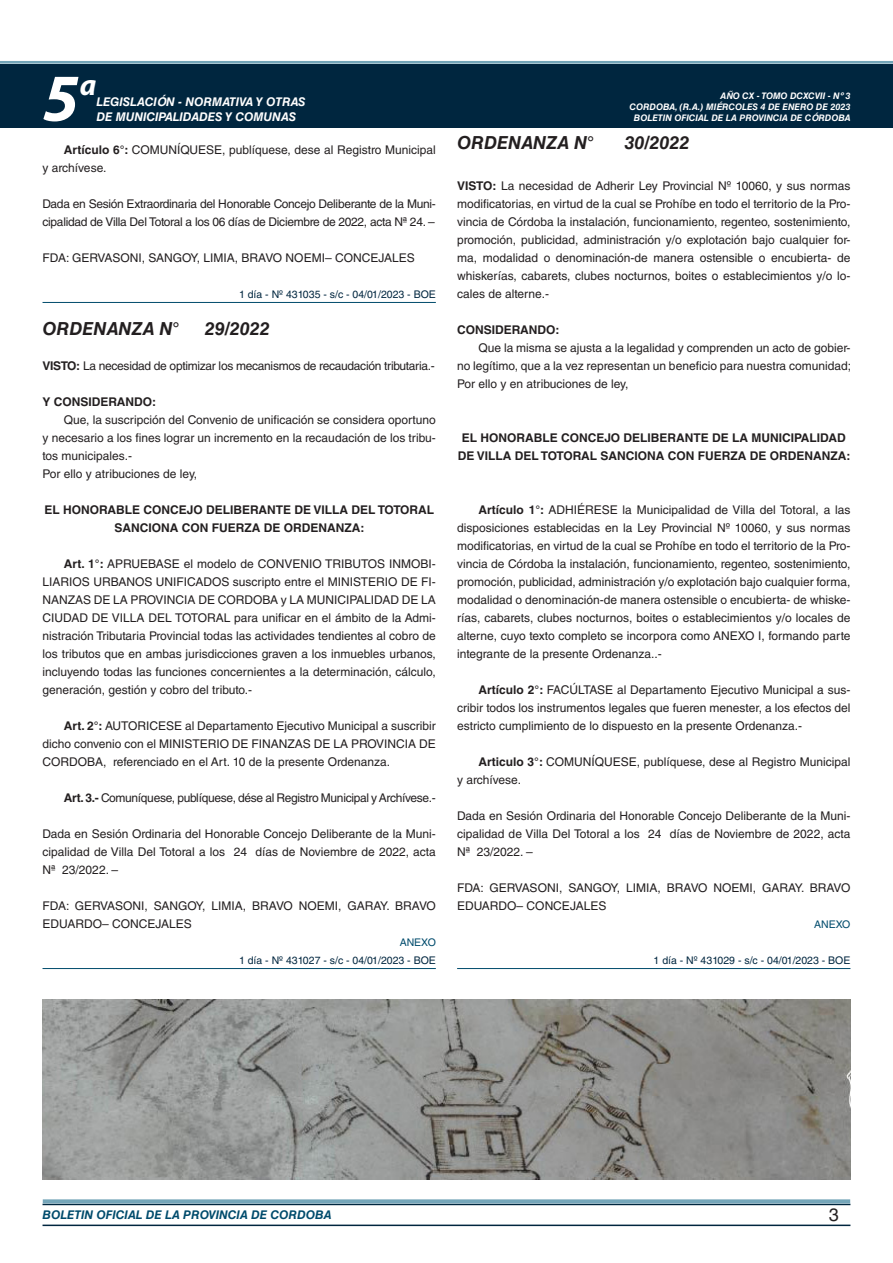
<style>
.page{position:relative;width:893px;height:1263px;background:#fff}
.page>*{position:absolute;margin:0;border:0;box-sizing:border-box;transform-origin:0 0}
.t1{font:italic 700 67.5px "Myriad Pro";color:#fff}
.t2{font:italic 700 30px "Myriad Pro";color:#fff}
.NOMBRE_DE_MINISTERIO{font:italic 700 18px "Helvetica LT Std";color:#231f20}
.t3{font:18px "Helvetica LT Std";color:#231f20}
.TEXTO_BASE{font:12px/18px "Helvetica LT Std";color:#231f20;text-align:justify}
.TEXTO_BASE-2{font:12px/18px "Helvetica LT Std";letter-spacing:-.025em;color:#231f20}
.RESUELVE{font:700 12px/18px "Helvetica LT Std";color:#231f20;text-align:center}
.t4{font:italic 700 12px "Helvetica LT Std";color:#fff}
.t5{font:italic 700 12px "Helvetica LT Std";color:#004b6c}
.TEXTO_BASE-3{font:700 12px "Helvetica LT Std";color:#231f20}
.FECHA_DE_VENCIMIENTO{font:10.5px "Helvetica LT Std";color:#00263f}
.ANEXO{font:10.5px "Helvetica LT Std";color:#004b6c}
.t6{font:italic 700 9px/10.8px "Helvetica LT Std";color:#fff;text-align:right}
.s1{font-weight:700}
</style>
<div class="page">
<div style="left:0;top:61px;width:893px;height:6px;background:#fff;opacity:.75"></div>
<div style="left:0;top:64px;width:893px;height:64px;background:#00263f"></div>
<hr style="left:43px;top:1224px;width:807px;height:2px;background:#00263f">
<div style="left:42px;top:1198px;width:809px;height:8px;background:#fff;opacity:.75"></div>
<hr style="left:43px;top:302px;width:393px;height:1px;background:#004b6c">
<hr style="left:43px;top:968px;width:393px;height:1px;background:#004b6c">
<hr style="left:457px;top:968px;width:393px;height:1px;background:#004b6c">
<img style="left:42px;top:1000px;width:809px;height:180px">
<h1 class="t1" style="left:43px;top:54px;width:38px">5</h1>
<h2 class="t2" style="left:80px;top:66px;width:18px">a</h2>
<p class="t4" style="left:96px;top:95px;width:211px">LEGISLACIÓN - NORMATIVA Y OTRAS</p>
<p class="t4" style="left:96px;top:109px;width:201px">DE MUNICIPALIDADES Y COMUNAS</p>
<p class="TEXTO_BASE" style="left:43px;top:141px;width:395px;text-indent:21px"><span class="s1">Artículo 6°:</span> COMUNÍQUESE, publíquese, dese al Registro Municipal y archívese.</p>
<p class="TEXTO_BASE-2" style="left:43px;top:195px;width:395px">Dada en Sesión Extraordinaria del Honorable Concejo Deliberante de la Muni&shy;cipalidad de Villa Del Totoral a los 06 días de Diciembre de 2022, acta Nª 24. –</p>
<p class="TEXTO_BASE" style="left:43px;top:249px;width:374px">FDA: GERVASONI, SANGOY, LIMIA, BRAVO NOEMI– CONCEJALES</p>
<p class="FECHA_DE_VENCIMIENTO" style="left:239px;top:288px;width:198px">1 día - Nº 431035 - s/c - 04/01/2023 - BOE</p>
<p class="NOMBRE_DE_MINISTERIO" style="left:43px;top:318px;width:139px">ORDENANZA N°</p>
<p class="NOMBRE_DE_MINISTERIO" style="left:205px;top:318px;width:67px">29/2022</p>
<p class="TEXTO_BASE-2" style="left:43px;top:357px;width:394px"><span class="s1">VISTO:</span> La necesidad de optimizar los mecanismos de recaudación tributaria.-</p>
<p class="TEXTO_BASE-3" style="left:43px;top:394px;width:115px">Y CONSIDERANDO:</p>
<p class="TEXTO_BASE" style="left:43px;top:411px;width:395px;text-indent:21px">Que, la suscripción del Convenio de unificación se considera oportuno y necesario a los fines lograr un incremento en la recaudación de los tribu&shy;tos municipales.-</p>
<p class="TEXTO_BASE" style="left:43px;top:465px;width:156px">Por ello y atribuciones de ley,</p>
<p class="RESUELVE" style="left:44px;top:500px;width:391px">EL HONORABLE CONCEJO DELIBERANTE DE VILLA DEL TOTORAL<br>SANCIONA CON FUERZA DE ORDENANZA:</p>
<p class="TEXTO_BASE" style="left:43px;top:555px;width:395px;text-indent:21px"><span class="s1">Art. 1°:</span> APRUEBASE el modelo de CONVENIO TRIBUTOS INMOBI-LIARIOS URBANOS UNIFICADOS suscripto entre el MINISTERIO DE FI-NANZAS DE LA PROVINCIA DE CORDOBA y LA MUNICIPALIDAD DE LA CIUDAD DE VILLA DEL TOTORAL para unificar en el ámbito de la Admi&shy;nistración Tributaria Provincial todas las actividades tendientes al cobro de los tributos que en ambas jurisdicciones graven a los inmuebles urbanos, incluyendo todas las funciones concernientes a la determinación, cálculo, generación, gestión y cobro del tributo.-</p>
<p class="TEXTO_BASE" style="left:43px;top:717px;width:395px;text-indent:21px"><span class="s1">Art. 2°:</span> AUTORICESE al Departamento Ejecutivo Municipal a suscribir dicho convenio con el MINISTERIO DE FINANZAS DE LA PROVINCIA DE CORDOBA, referenciado en el Art. 10 de la presente Ordenanza.</p>
<p class="TEXTO_BASE-2" style="left:64px;top:789px;width:374px"><span class="s1">Art. 3.-</span> Comuníquese, publíquese, dése al Registro Municipal y Archívese.-</p>
<p class="TEXTO_BASE" style="left:43px;top:825px;width:395px">Dada en Sesión Ordinaria del Honorable Concejo Deliberante de la Muni&shy;cipalidad de Villa Del Totoral a los 24 días de Noviembre de 2022, acta Nª 23/2022. –</p>
<p class="TEXTO_BASE" style="left:43px;top:897px;width:395px">FDA: GERVASONI, SANGOY, LIMIA, BRAVO NOEMI, GARAY. BRAVO<br>EDUARDO– CONCEJALES</p>
<p class="ANEXO" style="left:400px;top:936px;width:38px">ANEXO</p>
<p class="FECHA_DE_VENCIMIENTO" style="left:239px;top:954px;width:198px">1 día - Nº 431027 - s/c - 04/01/2023 - BOE</p>
<p class="t6" style="left:630px;top:91px;width:222px">AÑO CX - TOMO DCXCVII - Nº 3<br>CORDOBA, (R.A.) MIÉRCOLES 4 DE ENERO DE 2023<br>BOLETIN OFICIAL DE LA PROVINCIA DE CÓRDOBA</p>
<p class="NOMBRE_DE_MINISTERIO" style="left:457px;top:131px;width:139px">ORDENANZA N°</p>
<p class="NOMBRE_DE_MINISTERIO" style="left:624px;top:131px;width:67px">30/2022</p>
<p class="TEXTO_BASE" style="left:457px;top:177px;width:395px"><span class="s1">VISTO:</span> La necesidad de Adherir Ley Provincial Nº 10060, y sus normas modificatorias, en virtud de la cual se Prohíbe en todo el territorio de la Pro&shy;vincia de Córdoba la instalación, funcionamiento, regenteo, sostenimiento, promoción, publicidad, administración y/o explotación bajo cualquier for&shy;ma, modalidad o denominación-de manera ostensible o encubierta- de whiskerías, cabarets, clubes nocturnos, boites o establecimientos y/o lo&shy;cales de alterne.-</p>
<p class="TEXTO_BASE-3" style="left:457px;top:322px;width:104px">CONSIDERANDO:</p>
<p class="TEXTO_BASE" style="left:457px;top:339px;width:395px;text-align:right">Que la misma se ajusta a la legalidad y comprenden un acto de gobier-<br>no legítimo, que a la vez representan un beneficio para nuestra comunidad;</p>
<p class="TEXTO_BASE" style="left:457px;top:375px;width:173px">Por ello y en atribuciones de ley,</p>
<p class="RESUELVE" style="left:458px;top:428px;width:394px">EL HONORABLE CONCEJO DELIBERANTE DE LA MUNICIPALIDAD<br>DE VILLA DEL TOTORAL SANCIONA CON FUERZA DE ORDENANZA:</p>
<p class="TEXTO_BASE" style="left:457px;top:501px;width:395px;text-indent:21px"><span class="s1">Artículo 1°:</span> ADHIÉRESE la Municipalidad de Villa del Totoral, a las disposiciones establecidas en la Ley Provincial Nº 10060, y sus normas modificatorias, en virtud de la cual se Prohíbe en todo el territorio de la Pro&shy;vincia de Córdoba la instalación, funcionamiento, regenteo, sostenimiento, promoción, publicidad, administración y/o explotación bajo cualquier forma, modalidad o denominación-de manera ostensible o encubierta- de whiske&shy;rías, cabarets, clubes nocturnos, boites o establecimientos y/o locales de alterne, cuyo texto completo se incorpora como ANEXO I, formando parte integrante de la presente Ordenanza..-</p>
<p class="TEXTO_BASE" style="left:457px;top:681px;width:395px;text-indent:21px"><span class="s1">Artículo 2°:</span> FACÚLTASE al Departamento Ejecutivo Municipal a sus&shy;cribir todos los instrumentos legales que fueren menester, a los efectos del estricto cumplimiento de lo dispuesto en la presente Ordenanza.-</p>
<p class="TEXTO_BASE" style="left:457px;top:753px;width:395px;text-indent:21px"><span class="s1">Articulo 3°:</span> COMUNÍQUESE, publíquese, dese al Registro Municipal y archívese.</p>
<p class="TEXTO_BASE" style="left:457px;top:807px;width:395px">Dada en Sesión Ordinaria del Honorable Concejo Deliberante de la Muni&shy;cipalidad de Villa Del Totoral a los 24 días de Noviembre de 2022, acta Nª 23/2022. –</p>
<p class="TEXTO_BASE" style="left:457px;top:879px;width:395px">FDA: GERVASONI, SANGOY, LIMIA, BRAVO NOEMI, GARAY. BRAVO<br>EDUARDO– CONCEJALES</p>
<p class="ANEXO" style="left:814px;top:918px;width:38px">ANEXO</p>
<p class="FECHA_DE_VENCIMIENTO" style="left:654px;top:954px;width:198px">1 día - Nº 431029 - s/c - 04/01/2023 - BOE</p>
<p class="t5" style="left:43px;top:1208px;width:290px">BOLETIN OFICIAL DE LA PROVINCIA DE CORDOBA</p>
<h3 class="t3" style="left:829px;top:1204px;width:12px">3</h3>
</div>
